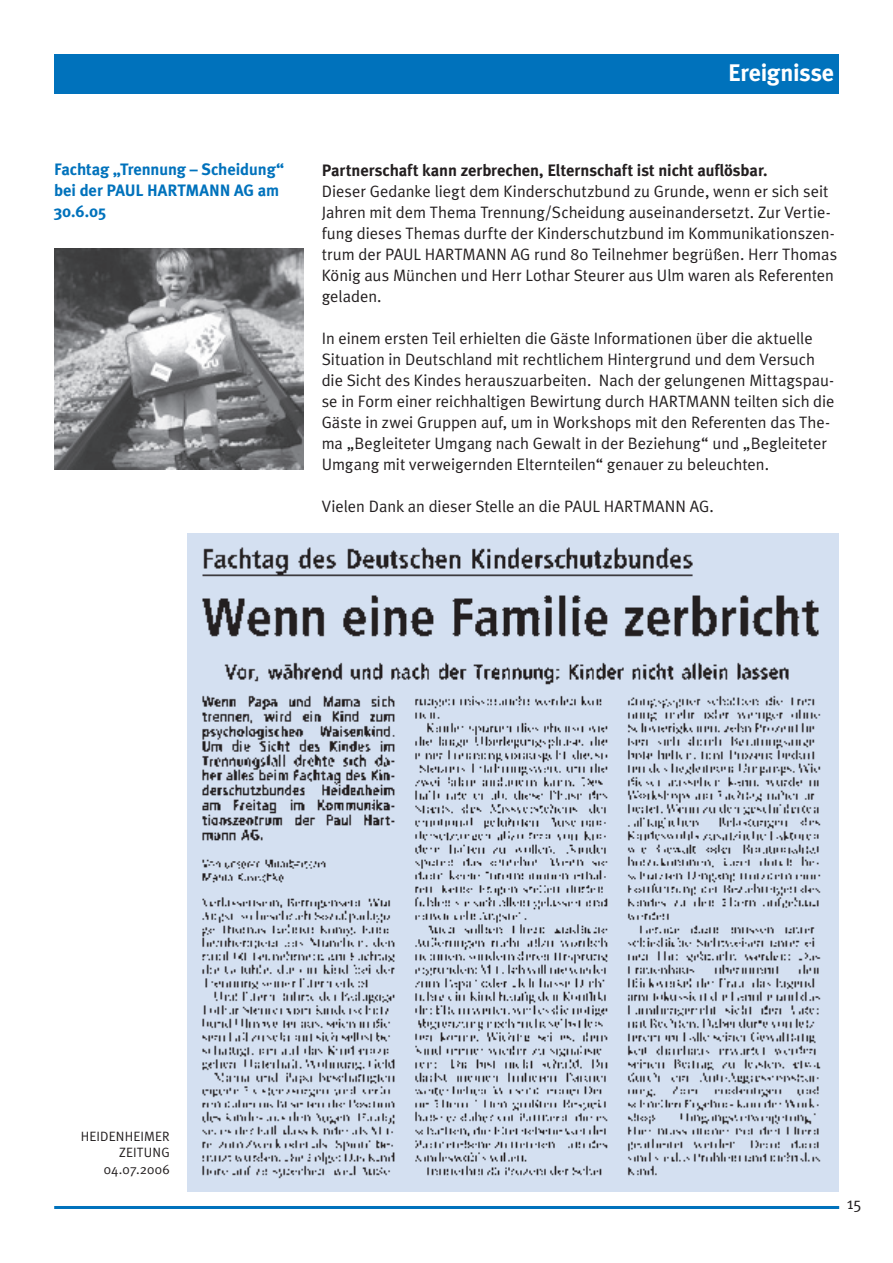
<style>
.page{position:relative;width:893px;height:1263px;background:#fff}
.page>*{position:absolute;margin:0;border:0;box-sizing:border-box;transform-origin:0 0}
.t1{font:700 24px "Meta Plus";letter-spacing:-.01em;color:#fff}
.t2{font:16.5px/21px "Meta Plus Normal";color:#231f20}
.t3{font:700 16.5px "Meta Plus";letter-spacing:-.005em;color:#231f20}
.t4{font:700 16.5px/21px "Meta Plus";letter-spacing:-.005em;color:#0072bc}
.t5{font:13.5px/16.5px "Meta Plus Normal";letter-spacing:.01em;color:#231f20;text-align:right}
</style>
<div class="page">
<div style="left:188px;top:534px;width:651px;height:658px;background:#d4e0f1"></div>
<div style="left:54px;top:54px;width:785px;height:40px;background:#0072bc"></div>
<hr style="left:54px;top:1206px;width:785px;height:3px;background:#0072bc">
<img style="left:202px;top:547px;width:619px;height:632px">
<img style="left:54px;top:249px;width:250px;height:221px">
<p class="t4" style="left:54px;top:159px;width:232px">Fachtag „Trennung – Scheidung“ bei der PAUL HARTMANN AG am<br>30.6.05</p>
<h1 class="t1" style="left:728px;top:59px;width:108px">Ereignisse</h1>
<p class="t3" style="left:322px;top:161px;width:447px">Partnerschaft kann zerbrechen, Elternschaft ist nicht auflösbar.</p>
<p class="t2" style="left:322px;top:181px;width:517px">Dieser Gedanke liegt dem Kinderschutzbund zu Grunde, wenn er sich seit Jahren mit dem Thema Trennung/Scheidung auseinandersetzt. Zur Vertie&shy;fung dieses Themas durfte der Kinderschutzbund im Kommunikationszen&shy;trum der PAUL HARTMANN AG rund 80 Teilnehmer begrüßen. Herr Thomas König aus München und Herr Lothar Steurer aus Ulm waren als Referenten geladen.</p>
<p class="t2" style="left:322px;top:328px;width:514px">In einem ersten Teil erhielten die Gäste Informationen über die aktuelle Situation in Deutschland mit rechtlichem Hintergrund und dem Versuch die Sicht des Kindes herauszuarbeiten. Nach der gelungenen Mittagspau&shy;se in Form einer reichhaltigen Bewirtung durch HARTMANN teilten sich die Gäste in zwei Gruppen auf, um in Workshops mit den Referenten das The&shy;ma „Begleiteter Umgang nach Gewalt in der Beziehung“ und „Begleiteter Umgang mit verweigernden Elternteilen“ genauer zu beleuchten.</p>
<p class="t2" style="left:322px;top:496px;width:394px">Vielen Dank an dieser Stelle an die PAUL HARTMANN AG.</p>
<p class="t5" style="left:81px;top:1127px;width:91px">HEIDENHEIMER<br>ZEITUNG<br>04.07.2006</p>
<p class="t2" style="left:847px;top:1193px;width:17px">15</p>
</div>
